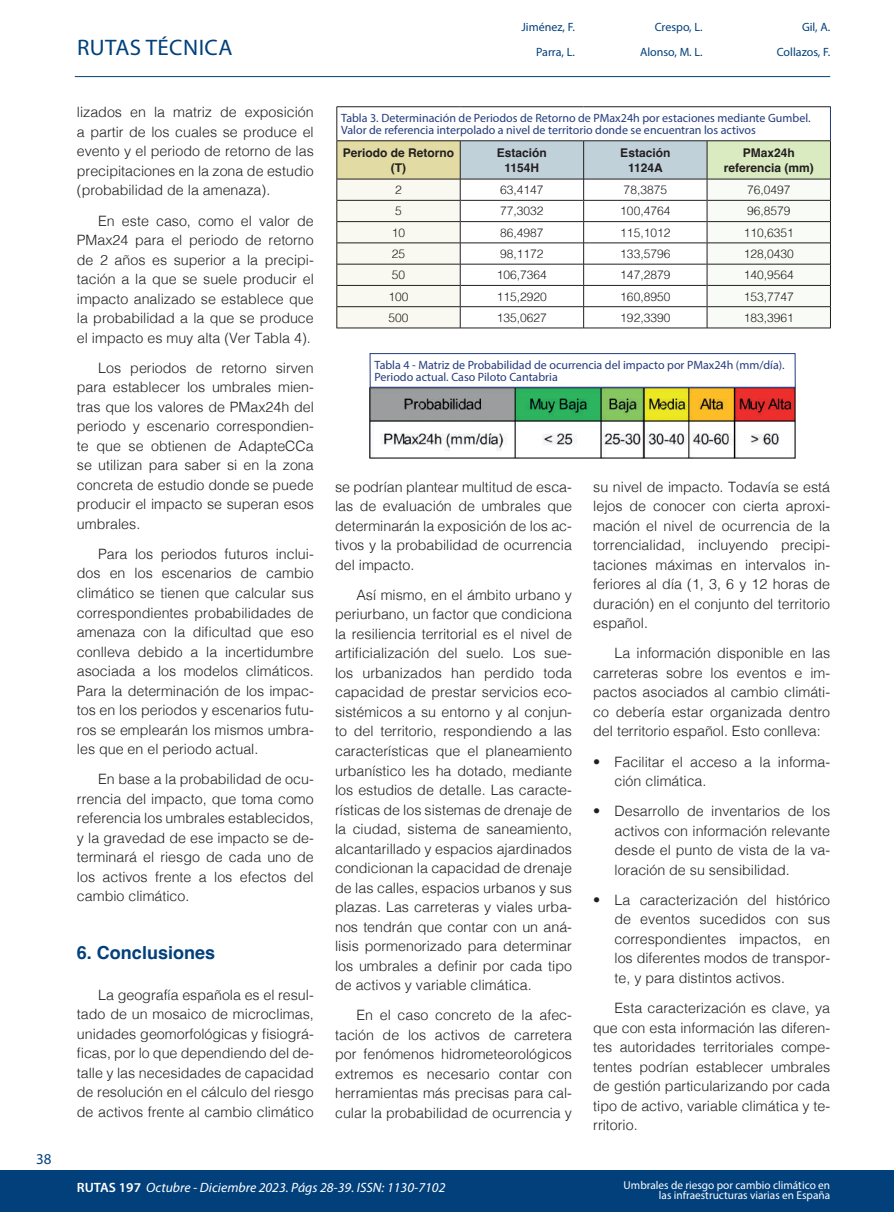
<style>
.page{position:relative;width:894px;height:1212px;background:#fff}
.page>*{position:absolute;margin:0;border:0;box-sizing:border-box;transform-origin:0 0}
.t1{font:22.5px "Myriad Pro";letter-spacing:.02em;color:#01407b}
.t2{font:700 18px "Helvetica";color:#01407b}
.t3{font:15px "Myriad Pro";color:#01407b}
.t4{font:300 14.25px/19.5px "Helvetica";color:#231f20;text-align:justify}
.t5{font:italic 13.5px "Myriad Pro";color:#fff}
.t6{font:12px/12px "Myriad Pro";color:#243b7d}
.t7{font:300 12px "Helvetica";color:#231f20}
.t8{font:700 12px/14.4px "Helvetica";color:#231f20;text-align:center}
.t9{font:12px "Myriad Pro";color:#01407b}
.t10{font:11.4px/10.5px "Myriad Pro";color:#fff;text-align:right}
.s1{font-weight:600;font-style:normal}
</style>
<div class="page">
<hr style="left:75px;top:76px;width:754px;height:1px;background:#01407b">
<div style="left:0;top:1169px;width:893px;height:42px;background:#01407b"></div>
<hr style="left:336px;top:328px;width:124px;height:1px;background:#231f20">
<hr style="left:460px;top:328px;width:123px;height:1px;background:#231f20">
<hr style="left:583px;top:328px;width:123px;height:1px;background:#231f20">
<hr style="left:706px;top:328px;width:124px;height:1px;background:#231f20">
<hr style="left:830px;top:107px;width:1px;height:33px;background:#243b7d">
<hr style="left:336px;top:106px;width:124px;height:1px;background:#231f20">
<hr style="left:336px;top:107px;width:1px;height:33px;background:#231f20">
<hr style="left:460px;top:106px;width:123px;height:1px;background:#231f20">
<hr style="left:583px;top:106px;width:123px;height:1px;background:#231f20">
<hr style="left:706px;top:106px;width:124px;height:1px;background:#231f20">
<hr style="left:336px;top:140px;width:124px;height:1px;background:#231f20">
<hr style="left:460px;top:140px;width:123px;height:1px;background:#231f20">
<hr style="left:583px;top:140px;width:123px;height:1px;background:#231f20">
<hr style="left:706px;top:140px;width:124px;height:1px;background:#231f20">
<svg style="left:336px;top:141px;width:494px;height:187px"></svg>
<img style="left:370px;top:387px;width:425px;height:72px">
<div style="left:370px;top:353px;width:425px;height:34px;border:1px solid #243b7d"></div>
<p class="t3" style="left:36px;top:1150px;width:17px">38</p>
<h1 class="t1" style="left:77px;top:34px;width:157px">RUTAS TÉCNICA</h1>
<p class="t4" style="left:77px;top:102px;width:238px">lizados en la matriz de exposición a partir de los cuales se produce el evento y el periodo de retorno de las precipitaciones en la zona de estudio (probabilidad de la amenaza).</p>
<p class="t4" style="left:77px;top:210px;width:238px;text-indent:21px">En este caso, como el valor de PMax24 para el periodo de retorno de 2 años es superior a la precipi&shy;tación a la que se suele producir el impacto analizado se establece que la probabilidad a la que se produce el impacto es muy alta (Ver Tabla 4).</p>
<p class="t4" style="left:77px;top:357px;width:238px;text-indent:21px">Los periodos de retorno sirven para establecer los umbrales mien&shy;tras que los valores de PMax24h del periodo y escenario correspondien&shy;te que se obtienen de AdapteCCa se utilizan para saber si en la zona concreta de estudio donde se puede producir el impacto se superan esos umbrales.</p>
<p class="t4" style="left:77px;top:543px;width:238px;text-indent:21px">Para los periodos futuros inclui&shy;dos en los escenarios de cambio climático se tienen que calcular sus correspondientes probabilidades de amenaza con la dificultad que eso conlleva debido a la incertidumbre asociada a los modelos climáticos.<br>Para la determinación de los impac&shy;tos en los periodos y escenarios futu&shy;ros se emplearán los mismos umbra&shy;les que en el periodo actual.</p>
<p class="t4" style="left:77px;top:768px;width:238px;text-indent:21px">En base a la probabilidad de ocu&shy;rrencia del impacto, que toma como referencia los umbrales establecidos, y la gravedad de ese impacto se de&shy;terminará el riesgo de cada uno de los activos frente a los efectos del cambio climático.</p>
<p class="t2" style="left:77px;top:941px;width:140px">6. Conclusiones</p>
<p class="t4" style="left:77px;top:984px;width:238px;text-indent:21px">La geografía española es el resul&shy;tado de un mosaico de microclimas, unidades geomorfológicas y fisiográ&shy;ficas, por lo que dependiendo del de&shy;talle y las necesidades de capacidad de resolución en el cálculo del riesgo de activos frente al cambio climático</p>
<p class="t9" style="left:521px;top:19px;width:55px">Jiménez, F.</p>
<p class="t9" style="left:536px;top:45px;width:40px">Parra, L.</p>
<p class="t9" style="left:654px;top:19px;width:49px">Crespo, L.</p>
<p class="t9" style="left:801px;top:19px;width:30px">Gil, A.</p>
<p class="t9" style="left:640px;top:45px;width:64px">Alonso, M. L.</p>
<p class="t9" style="left:776px;top:45px;width:55px">Collazos, F.</p>
<p class="t6" style="left:341px;top:112px;width:470px">Tabla 3. Determinación de Periodos de Retorno de PMax24h por estaciones mediante Gumbel.<br>Valor de referencia interpolado a nivel de territorio donde se encuentran los activos</p>
<p class="t8" style="left:343px;top:147px;width:113px">Periodo de Retorno (T)</p>
<p class="t8" style="left:496px;top:147px;width:52px">Estación<br>1154H</p>
<p class="t8" style="left:620px;top:147px;width:52px">Estación<br>1124A</p>
<p class="t8" style="left:723px;top:147px;width:92px">PMax24h referencia (mm)</p>
<p class="t7" style="left:395px;top:180px;width:8px">2</p>
<p class="t7" style="left:500px;top:180px;width:45px">63,4147</p>
<p class="t7" style="left:623px;top:180px;width:45px">78,3875</p>
<p class="t7" style="left:746px;top:180px;width:45px">76,0497</p>
<p class="t7" style="left:395px;top:201px;width:8px">5</p>
<p class="t7" style="left:500px;top:201px;width:45px">77,3032</p>
<p class="t7" style="left:620px;top:201px;width:52px">100,4764</p>
<p class="t7" style="left:746px;top:201px;width:45px">96,8579</p>
<p class="t7" style="left:392px;top:222px;width:15px">10</p>
<p class="t7" style="left:500px;top:222px;width:45px">86,4987</p>
<p class="t7" style="left:620px;top:222px;width:52px">115,1012</p>
<p class="t7" style="left:743px;top:222px;width:52px">110,6351</p>
<p class="t7" style="left:392px;top:243px;width:15px">25</p>
<p class="t7" style="left:500px;top:243px;width:45px">98,1172</p>
<p class="t7" style="left:620px;top:243px;width:52px">133,5796</p>
<p class="t7" style="left:743px;top:243px;width:52px">128,0430</p>
<p class="t7" style="left:392px;top:265px;width:15px">50</p>
<p class="t7" style="left:496px;top:265px;width:52px">106,7364</p>
<p class="t7" style="left:620px;top:265px;width:52px">147,2879</p>
<p class="t7" style="left:743px;top:265px;width:52px">140,9564</p>
<p class="t7" style="left:388px;top:286px;width:22px">100</p>
<p class="t7" style="left:496px;top:286px;width:52px">115,2920</p>
<p class="t7" style="left:620px;top:286px;width:52px">160,8950</p>
<p class="t7" style="left:743px;top:286px;width:52px">153,7747</p>
<p class="t7" style="left:388px;top:307px;width:22px">500</p>
<p class="t7" style="left:496px;top:307px;width:52px">135,0627</p>
<p class="t7" style="left:620px;top:307px;width:52px">192,3390</p>
<p class="t7" style="left:743px;top:307px;width:52px">183,3961</p>
<p class="t6" style="left:374px;top:359px;width:411px">Tabla 4 - Matriz de Probabilidad de ocurrencia del impacto por PMax24h (mm/día).<br>Periodo actual. Caso Piloto Cantabria</p>
<p class="t4" style="left:335px;top:476px;width:238px">se podrían plantear multitud de esca&shy;las de evaluación de umbrales que determinarán la exposición de los ac&shy;tivos y la probabilidad de ocurrencia del impacto.</p>
<p class="t4" style="left:335px;top:584px;width:238px;text-indent:21px">Así mismo, en el ámbito urbano y periurbano, un factor que condiciona la resiliencia territorial es el nivel de artificialización del suelo. Los sue&shy;los urbanizados han perdido toda capacidad de prestar servicios eco&shy;sistémicos a su entorno y al conjun&shy;to del territorio, respondiendo a las características que el planeamiento urbanístico les ha dotado, mediante los estudios de detalle. Las caracte&shy;rísticas de los sistemas de drenaje de la ciudad, sistema de saneamiento, alcantarillado y espacios ajardinados condicionan la capacidad de drenaje de las calles, espacios urbanos y sus plazas. Las carreteras y viales urba&shy;nos tendrán que contar con un aná&shy;lisis pormenorizado para determinar los umbrales a definir por cada tipo de activos y variable climática.</p>
<p class="t4" style="left:335px;top:1004px;width:238px;text-indent:21px">En el caso concreto de la afec&shy;tación de los activos de carretera por fenómenos hidrometeorológicos extremos es necesario contar con herramientas más precisas para cal&shy;cular la probabilidad de ocurrencia y</p>
<p class="t4" style="left:593px;top:476px;width:238px">su nivel de impacto. Todavía se está lejos de conocer con cierta aproxi&shy;mación el nivel de ocurrencia de la torrencialidad, incluyendo precipi&shy;taciones máximas en intervalos in&shy;feriores al día (1, 3, 6 y 12 horas de duración) en el conjunto del territorio español.</p>
<p class="t4" style="left:593px;top:642px;width:238px;text-indent:21px">La información disponible en las carreteras sobre los eventos e im&shy;pactos asociados al cambio climáti&shy;co debería estar organizada dentro del territorio español. Esto conlleva:</p>
<p class="t4" style="left:614px;top:750px;width:217px;text-indent:-21px">• Facilitar el acceso a la informa&shy;ción climática.</p>
<p class="t4" style="left:614px;top:800px;width:217px;text-indent:-21px">• Desarrollo de inventarios de los activos con información relevante desde el punto de vista de la va&shy;loración de su sensibilidad.</p>
<p class="t4" style="left:614px;top:889px;width:217px;text-indent:-21px">• La caracterización del histórico de eventos sucedidos con sus correspondientes impactos, en los diferentes modos de transpor&shy;te, y para distintos activos.</p>
<p class="t4" style="left:593px;top:997px;width:238px;text-indent:21px">Esta caracterización es clave, ya que con esta información las diferen&shy;tes autoridades territoriales compe&shy;tentes podrían establecer umbrales de gestión particularizando por cada tipo de activo, variable climática y te&shy;rritorio.</p>
<p class="t5" style="left:77px;top:1178px;width:370px"><span class="s1">RUTAS 197</span> Octubre - Diciembre 2023. Págs 28-39. ISSN: 1130-7102</p>
<p class="t10" style="left:623px;top:1179px;width:208px">Umbrales de riesgo por cambio climático en las infraestructuras viarias en España</p>
</div>
